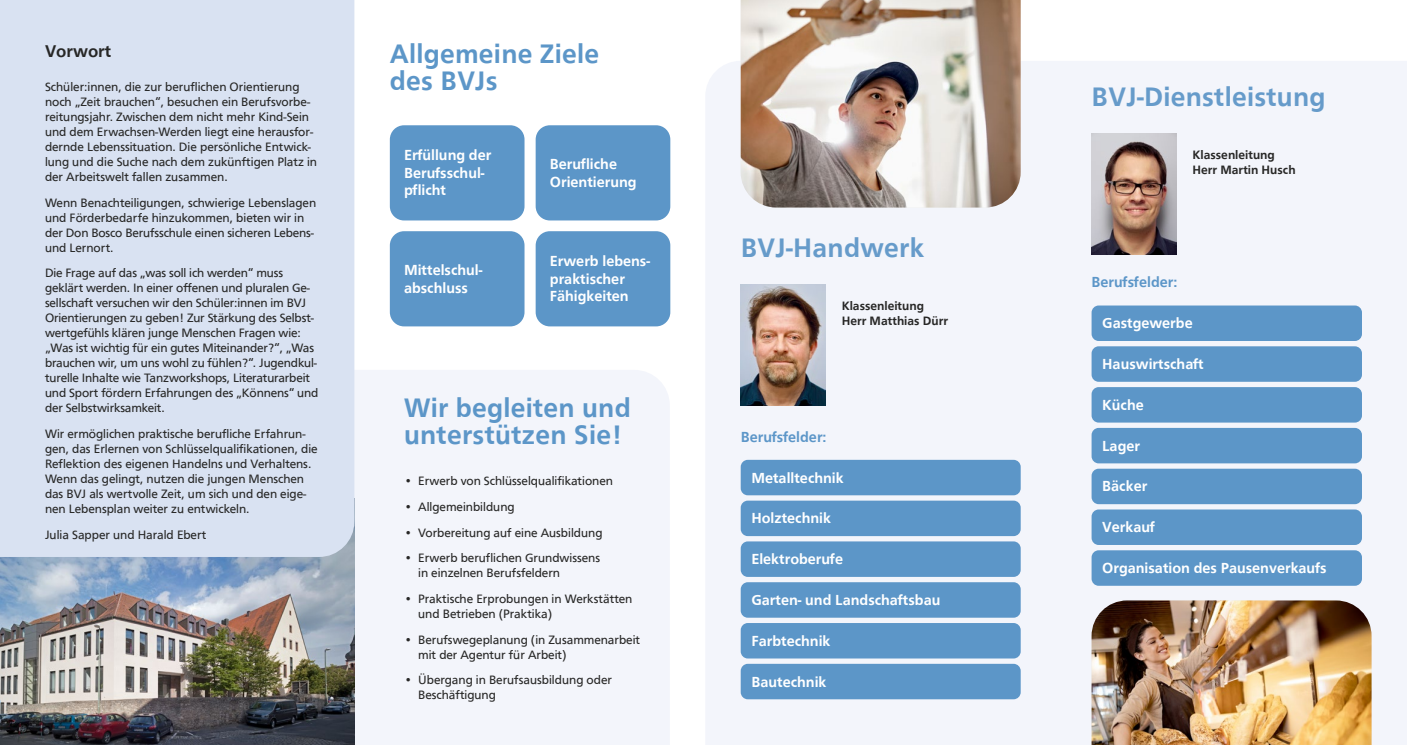
<style>
.page{position:relative;width:1407px;height:745px;background:#fff}
.page>*{position:absolute;margin:0;border:0;box-sizing:border-box;transform-origin:0 0}
.t1{font:500 27.5px/26.9px "Front Page";letter-spacing:.01em;color:#5c96c8}
.t2{font:500 27.5px "Front Page";letter-spacing:.01em;color:#669bca}
.t3{font:500 17.5px "Front Page";color:#272726}
.t4{font:500 15px/17.5px "Front Page";color:#fff}
.t5{font:500 15px "Front Page";color:#5c96c8}
.t6{font:12.5px/15px "Front Page";letter-spacing:-.005em;color:#272726}
.t7{font:500 12.5px/15px "Front Page";color:#272726}
</style>
<div class="page">
<div style="left:354px;top:369px;width:316px;height:375px;background:#f3f5fb"></div>
<div style="left:706px;top:61px;width:701px;height:683px;background:#f3f5fb"></div>
<img style="left:1091px;top:133px;width:85px;height:121px">
<img style="left:0;top:556px;width:354px;height:188px">
<div style="left:0;top:0;width:354px;height:556px;background:#d9e2f2"></div>
<img style="left:741px;top:0;width:279px;height:207px">
<img style="left:1091px;top:600px;width:280px;height:144px">
<div style="left:536px;top:231px;width:134px;height:95px;background:#5c96c8;border-radius:14px"></div>
<div style="left:536px;top:125px;width:134px;height:95px;background:#5c96c8;border-radius:14px"></div>
<div style="left:741px;top:459px;width:279px;height:36px;background:#5c96c8;border-radius:7px"></div>
<div style="left:741px;top:582px;width:279px;height:35px;background:#5c96c8;border-radius:7px"></div>
<div style="left:741px;top:500px;width:279px;height:35px;background:#5c96c8;border-radius:7px"></div>
<div style="left:741px;top:622px;width:279px;height:36px;background:#5c96c8;border-radius:7px"></div>
<div style="left:741px;top:541px;width:279px;height:35px;background:#5c96c8;border-radius:7px"></div>
<div style="left:741px;top:663px;width:279px;height:35px;background:#5c96c8;border-radius:7px"></div>
<div style="left:1091px;top:305px;width:271px;height:36px;background:#5c96c8;border-radius:7px"></div>
<div style="left:1091px;top:427px;width:271px;height:36px;background:#5c96c8;border-radius:7px"></div>
<div style="left:1091px;top:346px;width:271px;height:35px;background:#5c96c8;border-radius:7px"></div>
<div style="left:1091px;top:468px;width:271px;height:36px;background:#5c96c8;border-radius:7px"></div>
<div style="left:1091px;top:387px;width:271px;height:35px;background:#5c96c8;border-radius:7px"></div>
<div style="left:1091px;top:509px;width:271px;height:35px;background:#5c96c8;border-radius:7px"></div>
<div style="left:1091px;top:550px;width:271px;height:35px;background:#5c96c8;border-radius:7px"></div>
<div style="left:390px;top:231px;width:134px;height:95px;background:#5c96c8;border-radius:14px"></div>
<div style="left:390px;top:125px;width:134px;height:95px;background:#5c96c8;border-radius:14px"></div>
<img style="left:741px;top:284px;width:85px;height:121px">
<h2 class="t3" style="left:45px;top:38px;width:68px">Vorwort</h2>
<h1 class="t1" style="left:390px;top:39px;width:211px">Allgemeine Ziele des BVJs</h1>
<p class="t6" style="left:45px;top:78px;width:274px">Schüler:innen, die zur beruflichen Orientierung noch „Zeit brauchen“, besuchen ein Berufsvorbe&shy;reitungsjahr. Zwischen dem nicht mehr Kind-Sein und dem Erwachsen-Werden liegt eine herausfor&shy;dernde Lebenssituation. Die persönliche Entwick&shy;lung und die Suche nach dem zukünftigen Platz in der Arbeitswelt fallen zusammen.</p>
<p class="t6" style="left:45px;top:194px;width:273px">Wenn Benachteiligungen, schwierige Lebenslagen und Förderbedarfe hinzukommen, bieten wir in der Don Bosco Berufsschule einen sicheren Lebens&shy;und Lernort.</p>
<p class="t6" style="left:45px;top:264px;width:275px">Die Frage auf das „was soll ich werden“ muss geklärt werden. In einer offenen und pluralen Ge&shy;sellschaft versuchen wir den Schüler:innen im BVJ Orientierungen zu geben! Zur Stärkung des Selbst&shy;wertgefühls klären junge Menschen Fragen wie: „Was ist wichtig für ein gutes Miteinander?“, „Was brauchen wir, um uns wohl zu fühlen?“. Jugendkul&shy;turelle Inhalte wie Tanzworkshops, Literaturarbeit und Sport fördern Erfahrungen des „Könnens“ und der Selbstwirksamkeit.</p>
<p class="t6" style="left:45px;top:425px;width:274px">Wir ermöglichen praktische berufliche Erfahrun&shy;gen, das Erlernen von Schlüsselqualifikationen, die Reflektion des eigenen Handelns und Verhaltens.<br>Wenn das gelingt, nutzen die jungen Menschen das BVJ als wertvolle Zeit, um sich und den eige&shy;nen Lebensplan weiter zu entwickeln.</p>
<p class="t6" style="left:45px;top:526px;width:163px">Julia Sapper und Harald Ebert</p>
<p class="t4" style="left:404px;top:145px;width:89px">Erfüllung der<br>Berufsschul&shy;pflicht</p>
<p class="t4" style="left:550px;top:154px;width:88px">Berufliche<br>Orientierung</p>
<p class="t4" style="left:550px;top:251px;width:102px">Erwerb lebens&shy;praktischer<br>Fähigkeiten</p>
<p class="t4" style="left:404px;top:260px;width:80px">Mittelschul&shy;abschluss</p>
<h1 class="t1" style="left:404px;top:392px;width:228px">Wir begleiten und unterstützen Sie!</h1>
<p class="t6" style="left:404px;top:472px;width:210px">• Erwerb von Schlüsselqualifikationen</p>
<p class="t6" style="left:404px;top:498px;width:112px">• Allgemeinbildung</p>
<p class="t6" style="left:404px;top:523px;width:200px">• Vorbereitung auf eine Ausbildung</p>
<p class="t6" style="left:418px;top:549px;width:183px;text-indent:-14px">• Erwerb beruflichen Grundwissens in einzelnen Berufsfeldern</p>
<p class="t6" style="left:418px;top:590px;width:216px;text-indent:-14px">• Praktische Erprobungen in Werkstätten und Betrieben (Praktika)</p>
<p class="t6" style="left:418px;top:630px;width:223px;text-indent:-14px">• Berufswegeplanung (in Zusammenarbeit mit der Agentur für Arbeit)</p>
<p class="t6" style="left:418px;top:671px;width:195px;text-indent:-14px">• Übergang in Berufsausbildung oder<br>Beschäftigung</p>
<h1 class="t2" style="left:741px;top:227px;width:185px">BVJ-Handwerk</h1>
<p class="t7" style="left:842px;top:297px;width:108px">Klassenleitung<br>Herr Matthias Dürr</p>
<p class="t5" style="left:741px;top:425px;width:87px">Berufsfelder:</p>
<p class="t4" style="left:751px;top:467px;width:94px">Metalltechnik</p>
<p class="t4" style="left:751px;top:508px;width:81px">Holztechnik</p>
<p class="t4" style="left:751px;top:549px;width:93px">Elektroberufe</p>
<p class="t4" style="left:751px;top:589px;width:191px">Garten- und Landschaftsbau</p>
<p class="t4" style="left:751px;top:630px;width:81px">Farbtechnik</p>
<p class="t4" style="left:751px;top:671px;width:77px">Bautechnik</p>
<h1 class="t2" style="left:1091px;top:77px;width:235px">BVJ-Dienstleistung</h1>
<p class="t7" style="left:1192px;top:146px;width:104px">Klassenleitung<br>Herr Martin Husch</p>
<p class="t5" style="left:1091px;top:271px;width:87px">Berufsfelder:</p>
<p class="t4" style="left:1102px;top:313px;width:92px">Gastgewerbe</p>
<p class="t4" style="left:1102px;top:354px;width:103px">Hauswirtschaft</p>
<p class="t4" style="left:1102px;top:395px;width:43px">Küche</p>
<p class="t4" style="left:1102px;top:435px;width:39px">Lager</p>
<p class="t4" style="left:1102px;top:476px;width:47px">Bäcker</p>
<p class="t4" style="left:1102px;top:517px;width:54px">Verkauf</p>
<p class="t4" style="left:1102px;top:557px;width:226px">Organisation des Pausenverkaufs</p>
</div>
